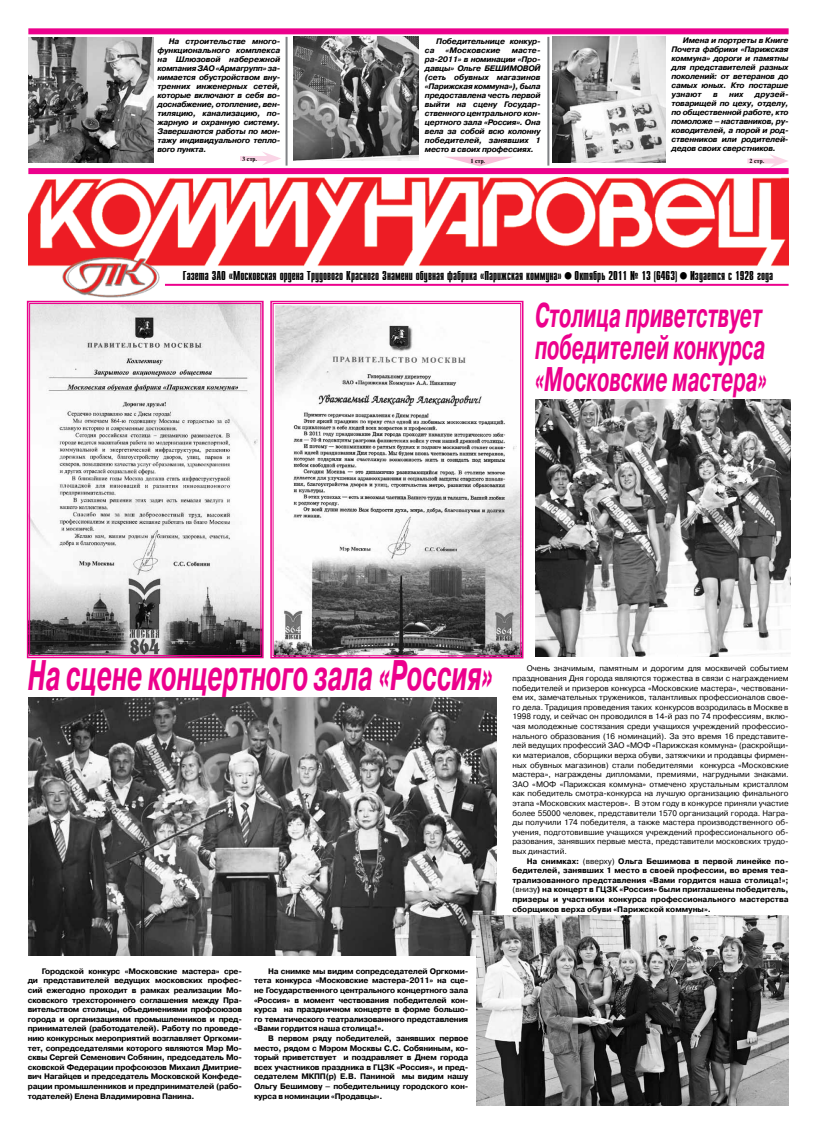
<style>
.page{position:relative;width:817px;height:1134px;background:#fff}
.page>*{position:absolute;margin:0;border:0;box-sizing:border-box;transform-origin:0 0}
.t1{font:italic 700 42.8px "Pragmatica C";color:#ec008c;scale:.57 1}
.t2{font:italic 700 34.2px/32.3px "Pragmatica C";color:#ec008c;scale:.57 1}
.t3{font:700 12.8px "Compact C";color:#000;scale:.91 1}
.t4{font:700 8px/9.6px "Pragmatica C";letter-spacing:-.025em;color:#000;text-align:justify}
.t5{font:8px/9.6px "Pragmatica C";color:#000;text-align:justify}
.t6{font:italic 700 8px/9px "Pragmatica C";letter-spacing:-.025em;color:#000;text-align:justify}
.t7{font:italic 700 8px "Pragmatica C";letter-spacing:.005em;color:#000}
.t8{font:700 6px "Newton C";color:#000}
.s1{font-weight:400}
</style>
<div class="page">
<img style="left:28px;top:178px;width:760px;height:120px">
<div style="left:28px;top:28px;width:760px;height:6px;background:#ec008c"></div>
<div style="left:28px;top:168px;width:760px;height:6px;background:#ec008c"></div>
<div style="left:163px;top:271px;width:629px;height:23px;background:#fff"></div>
<hr style="left:165px;top:284px;width:623px;height:2px;background:#ec008c">
<img style="left:293px;top:37px;width:125px;height:124px">
<img style="left:28px;top:38px;width:125px;height:124px">
<hr style="left:285px;top:37px;width:2px;height:129px;background:#808285">
<hr style="left:547px;top:37px;width:2px;height:129px;background:#808285">
<img style="left:552px;top:37px;width:113px;height:125px">
<div style="left:240px;top:156px;width:30px;height:5px;background:#fad5e6"></div>
<svg style="left:263px;top:152px;width:18px;height:13px"></svg>
<div style="left:747px;top:158px;width:30px;height:5px;background:#fad5e6"></div>
<svg style="left:769px;top:154px;width:19px;height:14px"></svg>
<svg style="left:446px;top:157px;width:66px;height:9px"></svg>
<svg style="left:528px;top:217px;width:245px;height:198px"></svg>
<svg style="left:270px;top:300px;width:254px;height:359px"></svg>
<div style="left:273px;top:303px;width:248px;height:353px;border:1px solid #ec008c"></div>
<svg style="left:26px;top:300px;width:238px;height:359px"></svg>
<div style="left:29px;top:303px;width:232px;height:353px;border:1px solid #ec008c"></div>
<img style="left:28px;top:697px;width:468px;height:258px">
<img style="left:536px;top:399px;width:254px;height:258px">
<img style="left:476px;top:915px;width:312px;height:191px">
<p class="t6" style="left:425px;top:46px;width:117px;text-indent:87px">масте&shy;ра-2011» в номинации «Про&shy;давцы» Ольге БЕШИМОВОЙ (сеть обувных магазинов «Парижская коммуна»), была предоставлена честь первой выйти на сцену Государ&shy;ственного центрального кон&shy;цертного зала «Россия». Она вела за собой всю колонну победителей, занявших 1 место в своих профессиях.</p>
<p class="t6" style="left:671px;top:36px;width:119px;text-indent:11px">Имена и портреты в Книге Почета фабрики «Парижская коммуна» дороги и памятны для представителей разных поколений: от ветеранов до самых юных. Кто постарше узнают</p>
<p class="t6" style="left:157px;top:37px;width:124px;text-indent:11px">На строительстве много&shy;функционального комплекса на Шлюзовой набережной компания ЗАО «Армагрупп» за&shy;нимается обустройством вну&shy;тренних инженерных сетей, которые включают в себя во&shy;доснабжение, отопление, вен&shy;тиляцию, канализацию, по&shy;жарную и охранную систему.<br>Завершаются работы по мон&shy;тажу индивидуального тепло&shy;вого пункта.</p>
<p class="t6" style="left:436px;top:37px;width:106px">Победительнице конкур-</p>
<p class="t6" style="left:425px;top:46px;width:11px">са</p>
<p class="t7" style="left:445px;top:46px;width:56px">«Московские</p>
<p class="t6" style="left:671px;top:90px;width:119px;text-indent:83px">друзей&shy;товарищей по цеху, отделу, по общественной работе, кто помоложе – наставников, ру&shy;ководителей, а порой и род&shy;ственников или родителей&shy;дедов своих сверстников.</p>
<p class="t6" style="left:713px;top:90px;width:6px">в</p>
<p class="t6" style="left:729px;top:90px;width:16px">них</p>
<p class="t8" style="left:242px;top:155px;width:16px">3 стр.</p>
<p class="t8" style="left:470px;top:158px;width:16px">1 стр.</p>
<p class="t8" style="left:749px;top:158px;width:16px">2 стр.</p>
<h3 class="t3" style="left:183px;top:269px;width:650px">Газета ЗАО «Московская ордена Трудового Красного Знамени обувная фабрика «Парижская коммуна» ■ Октябрь 2011 № 13 (6463) ■ Издается с 1928 года</h3>
<h2 class="t2" style="left:535px;top:299px;width:408px">Cтолица приветствует победителей конкурса «Московские мастера»</h2>
<h1 class="t1" style="left:28px;top:652px;width:817px">На сцене концертного зала «Россия»</h1>
<p class="t5" style="left:512px;top:664px;width:277px;text-indent:14px">Очень значимым, памятным и дорогим для москвичей событием празднования Дня города являются торжества в связи с награждением победителей и призеров конкурса «Московские мастера», чествовани&shy;ем их, замечательных тружеников, талантливых профессионалов свое&shy;го дела. Традиция проведения таких конкурсов возродилась в Москве в 1998 году, и сейчас он проводился в 14-й раз по 74 профессиям, вклю&shy;чая молодежные состязания среди учащихся учреждений профессио&shy;нального образования (16 номинаций). За это время 16 представите&shy;лей ведущих профессий ЗАО «МОФ «Парижская коммуна» (раскройщи&shy;ки материалов, сборщики верха обуви, затяжчики и продавцы фирмен&shy;ных обувных магазинов) стали победителями конкурса «Московские мастера», награждены дипломами, премиями, нагрудными знаками.<br>ЗАО «МОФ «Парижская коммуна» отмечено хрустальным кристаллом как победитель смотра-конкурса на лучшую организацию финального этапа «Московских мастеров». В этом году в конкурсе приняли участие более 55000 человек, представители 1570 организаций города. Награ&shy;ды получили 174 победителя, а также мастера производственного об&shy;учения, подготовившие учащихся учреждений профессионального об&shy;разования, занявших первые места, представители московских трудо&shy;вых династий.</p>
<p class="t4" style="left:512px;top:856px;width:277px;text-indent:14px">На снимках: <span class="s1">(вверху)</span> Ольга Бешимова в первой линейке по&shy;бедителей, занявших 1 место в своей профессии, во время теа&shy;трализованного представления «Вами гордится наша столица!»; <span class="s1">(внизу</span>) на концерт в ГЦЗК «Россия» были приглашены победитель, призеры и участники конкурса профессионального мастерства сборщиков верха обуви «Парижской коммуны».</p>
<p class="t4" style="left:28px;top:966px;width:216px;text-indent:14px">Городской конкурс «Московские мастера» сре&shy;ди представителей ведущих московских профес&shy;сий ежегодно проходит в рамках реализации Мо&shy;сковского трехстороннего соглашения между Пра&shy;вительством столицы, объединениями профсоюзов города и организациями промышленников и пред&shy;принимателей (работодателей). Работу по проведе&shy;нию конкурсных мероприятий возглавляет Оргкоми&shy;тет, сопредседателями которого являются Мэр Мо&shy;сквы Сергей Семенович Собянин, председатель Мо&shy;сковской Федерации профсоюзов Михаил Дмитрие&shy;вич Нагайцев и председатель Московской Конфеде&shy;рации промышленников и предпринимателей (рабо&shy;тодателей) Елена Владимировна Панина.</p>
<p class="t4" style="left:254px;top:966px;width:216px;text-indent:14px">На снимке мы видим сопредседателей Оргкоми&shy;тета конкурса «Московские мастера-2011» на сце&shy;не Государственного центрального концертного зала «Россия» в момент чествования победителей кон&shy;курса на праздничном концерте в форме большо&shy;го тематического театрализованного представления «Вами гордится наша столица!».</p>
<p class="t4" style="left:254px;top:1033px;width:216px;text-indent:14px">В первом ряду победителей, занявших первое место, рядом с Мэром Москвы С.С. Собяниным, ко&shy;торый приветствует и поздравляет в Днем города всех участников праздника в ГЦЗК «Россия», и пред&shy;седателем МКПП(р) Е.В. Паниной мы видим нашу Ольгу Бешимову – победительницу городского кон&shy;курса в номинации «Продавцы».</p>
</div>
